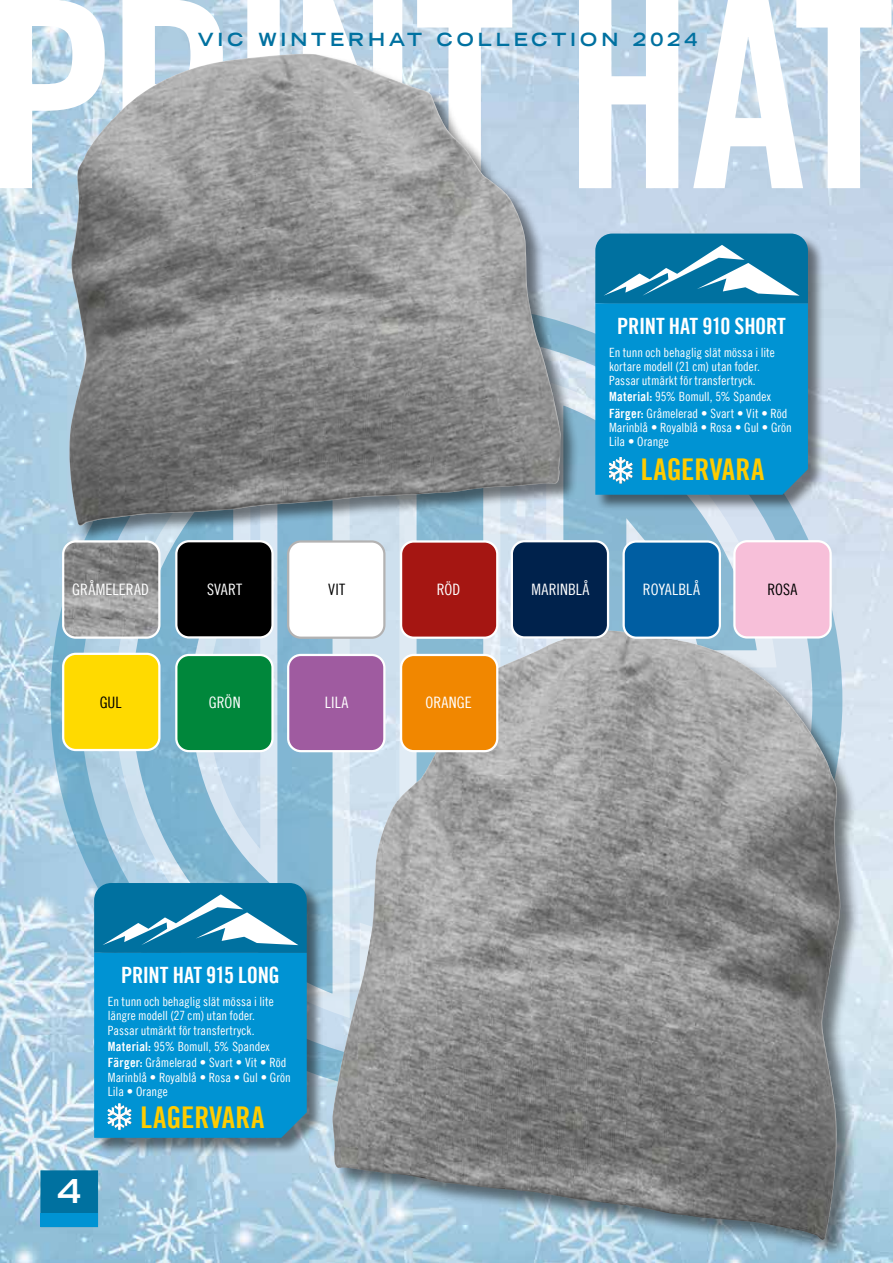
<style>
.page{position:relative;width:893px;height:1263px;background:#fff}
.page>*{position:absolute;margin:0;border:0;box-sizing:border-box;transform-origin:0 0}
.t1{font:700 expanded 33px "Trade Gothic LT Std";color:#fff}
.t2{font:30px "Trade Gothic LT Bold Cond Twenty";color:#fc0}
.t3{font:22.5px "Trade Gothic LT Bold Cond Twenty";letter-spacing:-.02em;color:#fff}
.t4{font:700 expanded 18px "Trade Gothic LT";letter-spacing:.22em;color:#0071a0}
.t5{font:15.75px "Trade Gothic LT Cond Eighteen";letter-spacing:.01em;color:#fff}
.t6{font:15.75px "Trade Gothic LT Cond Eighteen";letter-spacing:.005em;color:#000}
.t7{font:12.75px/14.2px "Trade Gothic LT Cond Eighteen";color:#fff}
.s1{font-family:"Trade Gothic LT Bold Cond Twenty"}
</style>
<div class="page">
<img style="left:0;top:0;width:893px;height:1263px">
<svg style="left:0;top:0;width:891px;height:188px"></svg>
<svg style="left:106px;top:543px;width:226px;height:487px;background:#9dc5dc"></svg>
<svg style="left:579px;top:369px;width:207px;height:261px;background:#9fc4db"></svg>
<div style="left:596px;top:234px;width:228px;height:277px;background:#000;opacity:.5"></div>
<svg style="left:595px;top:234px;width:213px;height:261px;background:#0d90c9"></svg>
<div style="left:70px;top:54px;width:509px;height:489px;background:#000;opacity:.5"></div>
<img style="left:64px;top:54px;width:497px;height:475px">
<div style="left:332px;top:630px;width:529px;height:629px;background:#000;opacity:.5"></div>
<img style="left:332px;top:630px;width:510px;height:610px">
<div style="left:94px;top:883px;width:229px;height:271px;background:#000;opacity:.5"></div>
<svg style="left:94px;top:883px;width:213px;height:255px;background:#0d90c8"></svg>
<div style="left:41px;top:1170px;width:57px;height:57px;background:#0071a0;border:1px solid #0071a0"></div>
<div style="left:41px;top:1214px;width:57px;height:13px;background:#0093d3"></div>
<img style="left:63px;top:541px;width:96px;height:97px">
<div style="left:62px;top:540px;width:98px;height:99px;border:2px solid #fff;border-radius:13px"></div>
<div style="left:288px;top:541px;width:96px;height:97px;background:#fff;border-radius:13px"></div>
<div style="left:287px;top:540px;width:98px;height:99px;border:2px solid #b3b2b2;border-radius:13px"></div>
<div style="left:176px;top:541px;width:97px;height:96px;background:#000;border-radius:13px"></div>
<div style="left:175px;top:540px;width:99px;height:98px;border:2px solid #fff;border-radius:13px"></div>
<div style="left:401px;top:541px;width:96px;height:97px;background:#a51612;border-radius:13px"></div>
<div style="left:400px;top:540px;width:98px;height:99px;border:2px solid #fff;border-radius:13px"></div>
<div style="left:512px;top:541px;width:96px;height:96px;background:#00224c;border-radius:13px"></div>
<div style="left:511px;top:540px;width:98px;height:98px;border:2px solid #fff;border-radius:13px"></div>
<div style="left:734px;top:541px;width:97px;height:96px;background:#f7bfd9;border-radius:13px"></div>
<div style="left:733px;top:540px;width:99px;height:98px;border:2px solid #fff;border-radius:13px"></div>
<div style="left:624px;top:541px;width:96px;height:97px;background:#005ea2;border-radius:13px"></div>
<div style="left:622px;top:540px;width:99px;height:99px;border:2px solid #fff;border-radius:13px"></div>
<div style="left:63px;top:654px;width:96px;height:96px;background:#ffda00;border-radius:13px"></div>
<div style="left:62px;top:653px;width:98px;height:98px;border:2px solid #fff;border-radius:13px"></div>
<div style="left:176px;top:655px;width:97px;height:96px;background:#00873b;border-radius:13px"></div>
<div style="left:175px;top:654px;width:99px;height:98px;border:2px solid #fff;border-radius:13px"></div>
<div style="left:288px;top:655px;width:96px;height:96px;background:#9f5ba0;border-radius:13px"></div>
<div style="left:287px;top:654px;width:98px;height:98px;border:2px solid #fff;border-radius:13px"></div>
<div style="left:401px;top:655px;width:96px;height:96px;background:#f18700;border-radius:13px"></div>
<div style="left:400px;top:654px;width:98px;height:98px;border:2px solid #fff;border-radius:13px"></div>
<h3 class="t4" style="left:198px;top:28px;width:501px">VIC WINTERHAT COLLECTION 2024</h3>
<h3 class="t3" style="left:617px;top:312px;width:170px">PRINT HAT 910 SHORT</h3>
<p class="t7" style="left:609px;top:345px;width:167px">En tunn och behaglig slät mössa i lite kortare modell (21 cm) utan foder.<br>Passar utmärkt för transfertryck.</p>
<p class="t7" style="left:609px;top:389px;width:180px;line-height:16.4px"><span class="s1">Material:</span> 95% Bomull, 5% Spandex<br><span class="s1">Färger:</span> Gråmelerad • Svart • Vit • Röd</p>
<p class="t7" style="left:609px;top:420px;width:184px">Marinblå • Royalblå • Rosa • Gul • Grön<br>Lila • Orange</p>
<h2 class="t2" style="left:641px;top:451px;width:125px">LAGERVARA</h2>
<p class="t5" style="left:72px;top:580px;width:78px">GRÅMELERAD</p>
<p class="t5" style="left:207px;top:580px;width:37px">SVART</p>
<p class="t6" style="left:328px;top:580px;width:18px">VIT</p>
<p class="t5" style="left:437px;top:580px;width:25px">RÖD</p>
<p class="t5" style="left:531px;top:580px;width:60px">MARINBLÅ</p>
<p class="t5" style="left:643px;top:580px;width:59px">ROYALBLÅ</p>
<p class="t6" style="left:767px;top:580px;width:31px">ROSA</p>
<p class="t6" style="left:100px;top:693px;width:24px">GUL</p>
<p class="t5" style="left:209px;top:693px;width:33px">GRÖN</p>
<p class="t5" style="left:325px;top:693px;width:25px">LILA</p>
<p class="t5" style="left:425px;top:693px;width:48px">ORANGE</p>
<h3 class="t3" style="left:121px;top:961px;width:160px">PRINT HAT 915 LONG</h3>
<p class="t7" style="left:108px;top:994px;width:167px">En tunn och behaglig slät mössa i lite längre modell (27 cm) utan foder.<br>Passar utmärkt för transfertryck.</p>
<p class="t7" style="left:108px;top:1038px;width:180px;line-height:16.4px"><span class="s1">Material:</span> 95% Bomull, 5% Spandex<br><span class="s1">Färger:</span> Gråmelerad • Svart • Vit • Röd</p>
<p class="t7" style="left:108px;top:1070px;width:184px">Marinblå • Royalblå • Rosa • Gul • Grön<br>Lila • Orange</p>
<h1 class="t1" style="left:57px;top:1170px;width:25px">4</h1>
<h2 class="t2" style="left:141px;top:1099px;width:125px">LAGERVARA</h2>
</div>
